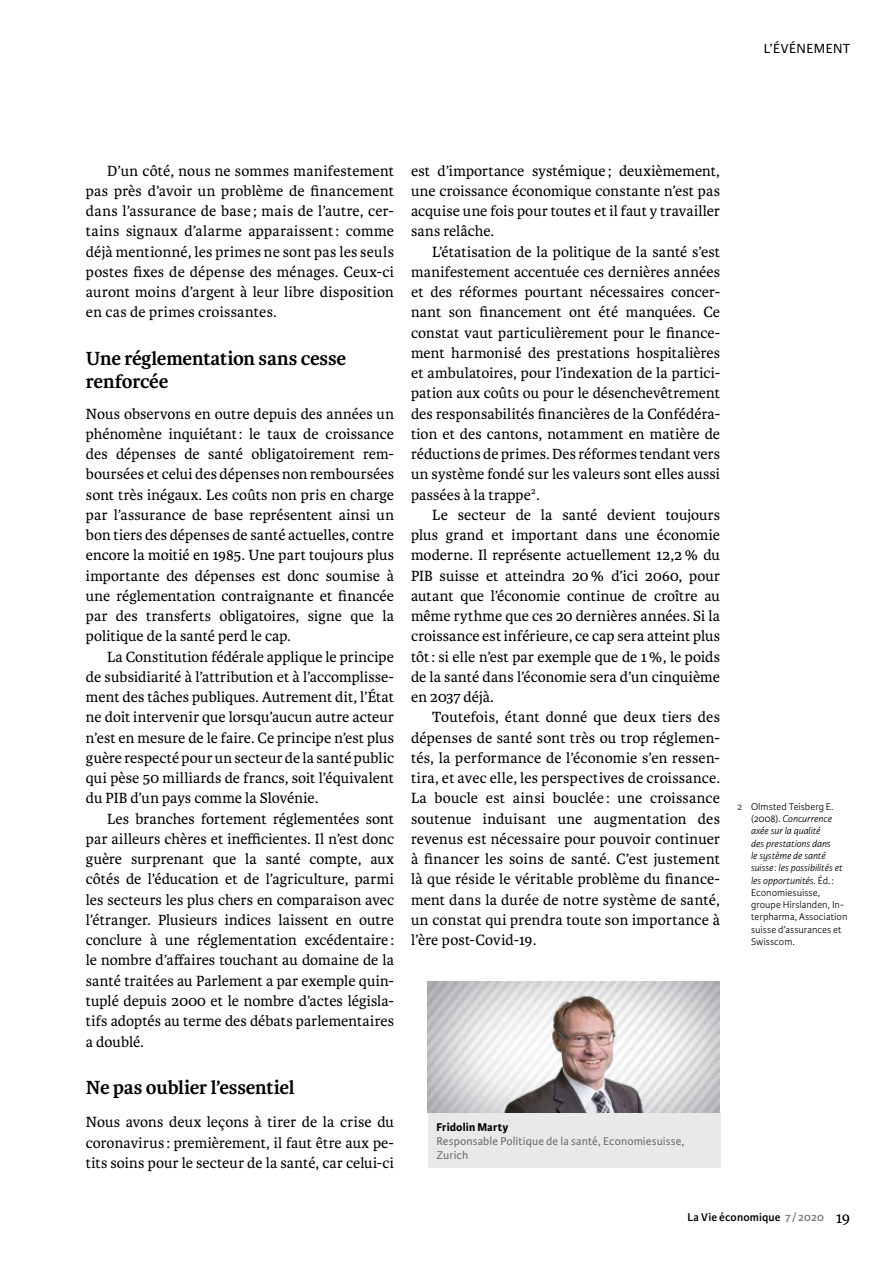
<style>
.page{position:relative;width:893px;height:1263px;background:#fff}
.page>*{position:absolute;margin:0;border:0;box-sizing:border-box;transform-origin:0 0}
.t1{font:700 20.25px/22.5px "Karmina";letter-spacing:-.01em;color:#000}
.t2{font:15.75px/20.2px "Karmina";letter-spacing:.005em;color:#000;text-align:justify}
.t3{font:14.1px "Karmina Sans";letter-spacing:.035em;color:#000}
.t4{font:12px/14.4px "Karmina Sans";letter-spacing:.01em;color:#6d6966}
.t5{font:600 12px "Karmina Sans";letter-spacing:.01em;color:#000}
.t6{font:700 12px "Karmina Sans";letter-spacing:.015em;color:#000}
.t7{font:300 10.5px/12.3px "Karmina Sans";letter-spacing:.005em;color:#000}
.s1{font-weight:600;color:#6d6966}
.s2{font-style:italic}
.s3{color:#817e7b}
.s4{font-family:"Karmina";font-weight:400;font-size:16.5px}
</style>
<div class="page">
<img style="left:428px;top:981px;width:292px;height:132px">
<div style="left:428px;top:1113px;width:292px;height:55px;background:#e9e9e9"></div>
<img style="left:503px;top:986px;width:145px;height:126px">
<p class="t3" style="left:764px;top:41px;width:88px">L’ÉVÉNEMENT</p>
<p class="t2" style="left:86px;top:160px;width:310px;text-indent:21px">D’un côté, nous ne sommes manifestement pas près d’avoir un problème de financement dans l’assurance de base ; mais de l’autre, cer&shy;tains signaux d’alarme apparaissent: comme déjà mentionné, les primes ne sont pas les seuls postes fixes de dépense des ménages. Ceux-ci auront moins d’argent à leur libre disposition en cas de primes croissantes.</p>
<p class="t1" style="left:86px;top:348px;width:262px">Une réglementation sans cesse renforcée</p>
<p class="t2" style="left:86px;top:403px;width:310px">Nous observons en outre depuis des années un phénomène inquiétant: le taux de croissance des dépenses de santé obligatoirement rem&shy;boursées et celui des dépenses non remboursées sont très inégaux. Les coûts non pris en charge par l’assurance de base représentent ainsi un bon tiers des dépenses de santé actuelles, contre encore la moitié en 1985. Une part toujours plus importante des dépenses est donc soumise à une réglementation contraignante et financée par des transferts obligatoires, signe que la politique de la santé perd le cap.</p>
<p class="t2" style="left:86px;top:647px;width:310px;text-indent:21px">La Constitution fédérale applique le principe de subsidiarité à l’attribution et à l’accomplisse&shy;ment des tâches publiques. Autrement dit, l’État ne doit intervenir que lorsqu’aucun autre acteur n’est en mesure de le faire. Ce principe n’est plus guère respecté pour un secteur de la santé public qui pèse 50 milliards de francs, soit l’équivalent du PIB d’un pays comme la Slovénie.</p>
<p class="t2" style="left:86px;top:809px;width:310px;text-indent:21px">Les branches fortement réglementées sont par ailleurs chères et inefficientes. Il n’est donc guère surprenant que la santé compte, aux côtés de l’éducation et de l’agriculture, parmi les secteurs les plus chers en comparaison avec l’étranger. Plusieurs indices laissent en outre conclure à une réglementation excédentaire : le nombre d’affaires touchant au domaine de la santé traitées au Parlement a par exemple quin&shy;tuplé depuis 2000 et le nombre d’actes législa&shy;tifs adoptés au terme des débats parlementaires a doublé.</p>
<p class="t1" style="left:86px;top:1077px;width:210px">Ne pas oublier l’essentiel</p>
<p class="t2" style="left:86px;top:1112px;width:310px">Nous avons deux leçons à tirer de la crise du coronavirus : premièrement, il faut être aux pe&shy;tits soins pour le secteur de la santé, car celui-ci</p>
<p class="t2" style="left:411px;top:161px;width:310px">est d’importance systémique ; deuxièmement, une croissance économique constante n’est pas acquise une fois pour toutes et il faut y travailler sans relâche.</p>
<p class="t2" style="left:411px;top:242px;width:311px;text-indent:21px">L’étatisation de la politique de la santé s’est manifestement accentuée ces dernières années et des réformes pourtant nécessaires concer&shy;nant son financement ont été manquées. Ce constat vaut particulièrement pour le finance&shy;ment harmonisé des prestations hospitalières et ambulatoires, pour l’indexation de la partici&shy;pation aux coûts ou pour le désenchevêtrement des responsabilités financières de la Confédéra&shy;tion et des cantons, notamment en matière de réductions de primes. Des réformes tendant vers un système fondé sur les valeurs sont elles aussi passées à la trappe<sup>2</sup>.</p>
<p class="t2" style="left:411px;top:505px;width:311px;text-indent:21px">Le secteur de la santé devient toujours plus grand et important dans une économie moderne. Il représente actuellement 12,2% du PIB suisse et atteindra 20% d’ici 2060, pour autant que l’économie continue de croître au même rythme que ces 20 dernières années. Si la croissance est inférieure, ce cap sera atteint plus tôt: si elle n’est par exemple que de 1%, le poids de la santé dans l’économie sera d’un cinquième en 2037 déjà.</p>
<p class="t2" style="left:411px;top:707px;width:310px;text-indent:21px">Toutefois, étant donné que deux tiers des dépenses de santé sont très ou trop réglemen&shy;tés, la performance de l’économie s’en ressen&shy;tira, et avec elle, les perspectives de croissance.<br>La boucle est ainsi bouclée : une croissance soutenue induisant une augmentation des revenus est nécessaire pour pouvoir continuer à financer les soins de santé. C’est justement là que réside le véritable problème du finance&shy;ment dans la durée de notre système de santé, un constat qui prendra toute son importance à l’ère post-Covid-19.</p>
<p class="t7" style="left:751px;top:800px;width:98px;text-indent:-14px"><span class="s1">2</span> Olmsted Teisberg E. (2008). <span class="s2">Concurrence axée sur la qualité<br>des prestations dans<br>le système de santé suisse: les possibilités et les opportunités.</span> Éd.:<br>Economiesuisse, groupe Hirslanden, In&shy;terpharma, Association suisse d’assurances et<br>Swisscom.</p>
<p class="t6" style="left:436px;top:1120px;width:73px">Fridolin Marty</p>
<p class="t4" style="left:436px;top:1134px;width:249px">Responsable Politique de la santé, Economiesuisse,<br>Zurich</p>
<p class="t5" style="left:688px;top:1210px;width:164px">La Vie économique <span class="s3">7 /2020</span> <span class="s4">19</span></p>
</div>
